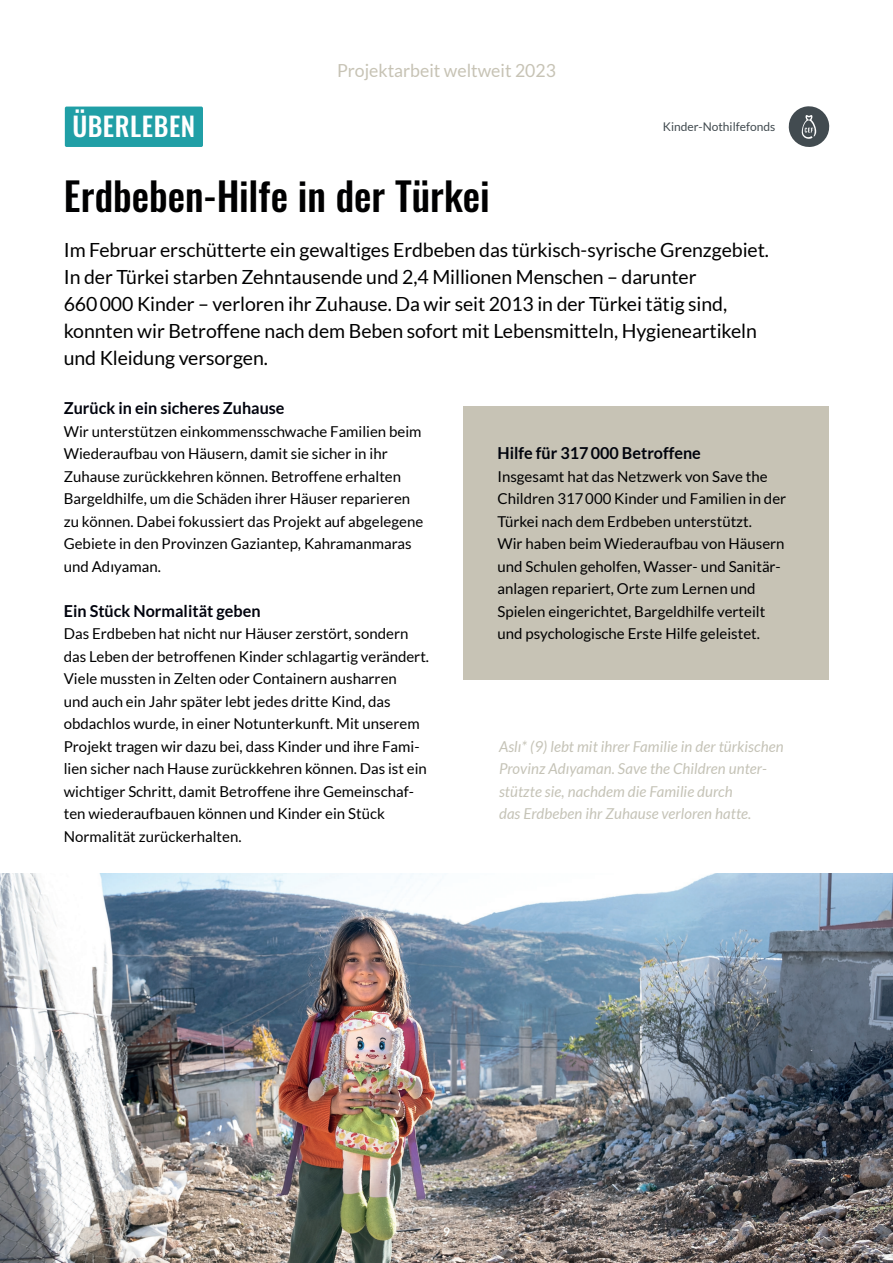
<style>
.page{position:relative;width:893px;height:1263px;background:#fff}
.page>*{position:absolute;margin:0;border:0;box-sizing:border-box;transform-origin:0 0}
.t1{font:39px "Oswald";color:#000001}
.t2{font:26.4px "Oswald";letter-spacing:.02em;color:#fff}
.t3{font:19.5px/27px "Lato";letter-spacing:-.005em;color:#000001}
.t4{font:18px "Lato";color:#c7c3b5}
.t5{font:700 16.5px "Lato";color:#00030d}
.t6{font:15px/22.5px "Lato";color:#000001}
.t7{font:italic 15px/22.5px "Lato";letter-spacing:.005em;color:#c5c3b7}
.t8{font:12px "Lato";color:#424b50}
.t9{font:700 12px "Lato";color:#fff}
</style>
<div class="page">
<div style="left:65px;top:107px;width:138px;height:40px;background:#209fa6;border-radius:2px"></div>
<div style="left:463px;top:406px;width:366px;height:273px;background:#c7c3b5"></div>
<svg style="left:788px;top:106px;width:42px;height:41px"></svg>
<img style="left:0;top:873px;width:893px;height:390px">
<h2 class="t2" style="left:72px;top:103px;width:124px">ÜBERLEBEN</h2>
<p class="t4" style="left:337px;top:60px;width:220px">Projektarbeit weltweit 2023</p>
<h1 class="t1" style="left:64px;top:161px;width:428px">Erdbeben-Hilfe in der Türkei</h1>
<p class="t8" style="left:663px;top:120px;width:114px">Kinder-Nothilfefonds</p>
<p class="t3" style="left:64px;top:236px;width:707px">Im Februar erschütterte ein gewaltiges Erdbeben das türkisch-syrische Grenzgebiet.<br>In der Türkei starben Zehntausende und 2,4 Millionen Menschen – darunter 660000 Kinder – verloren ihr Zuhause. Da wir seit 2013 in der Türkei tätig sind, konnten wir Betroffene nach dem Beben sofort mit Lebensmitteln, Hygieneartikeln und Kleidung versorgen.</p>
<p class="t5" style="left:64px;top:399px;width:222px">Zurück in ein sicheres Zuhause</p>
<p class="t6" style="left:64px;top:420px;width:361px">Wir unterstützen einkommensschwache Familien beim Wiederaufbau von Häusern, damit sie sicher in ihr Zuhause zurückkehren können. Betroffene erhalten Bargeldhilfe, um die Schäden ihrer Häuser reparieren zu können. Dabei fokussiert das Projekt auf abgelegene Gebiete in den Provinzen Gaziantep, Kahramanmaras und Adıyaman.</p>
<p class="t5" style="left:64px;top:601px;width:198px">Ein Stück Normalität geben</p>
<p class="t6" style="left:64px;top:622px;width:367px">Das Erdbeben hat nicht nur Häuser zerstört, sondern das Leben der betroffenen Kinder schlagartig verändert.<br>Viele mussten in Zelten oder Containern ausharren<br>und auch ein Jahr später lebt jedes dritte Kind, das obdachlos wurde, in einer Notunterkunft. Mit unserem Projekt tragen wir dazu bei, dass Kinder und ihre Fami&shy;lien sicher nach Hause zurückkehren können. Das ist ein wichtiger Schritt, damit Betroffene ihre Gemeinschaf&shy;ten wiederaufbauen können und Kinder ein Stück Normalität zurückerhalten.</p>
<p class="t5" style="left:497px;top:444px;width:205px">Hilfe für 317000 Betroffene</p>
<p class="t6" style="left:497px;top:465px;width:290px">Insgesamt hat das Netzwerk von Save the Children 317000 Kinder und Familien in der Türkei nach dem Erdbeben unterstützt.<br>Wir haben beim Wiederaufbau von Häusern und Schulen geholfen, Wasser- und Sanitär&shy;anlagen repariert, Orte zum Lernen und Spielen eingerichtet, Bargeldhilfe verteilt und psychologische Erste Hilfe geleistet.</p>
<p class="t7" style="left:499px;top:735px;width:286px">Aslı* (9) lebt mit ihrer Familie in der türkischen Provinz Adıyaman. Save the Children unter&shy;stützte sie, nachdem die Familie durch<br>das Erdbeben ihr Zuhause verloren hatte.</p>
<p class="t9" style="left:443px;top:1224px;width:8px">9</p>
</div>
